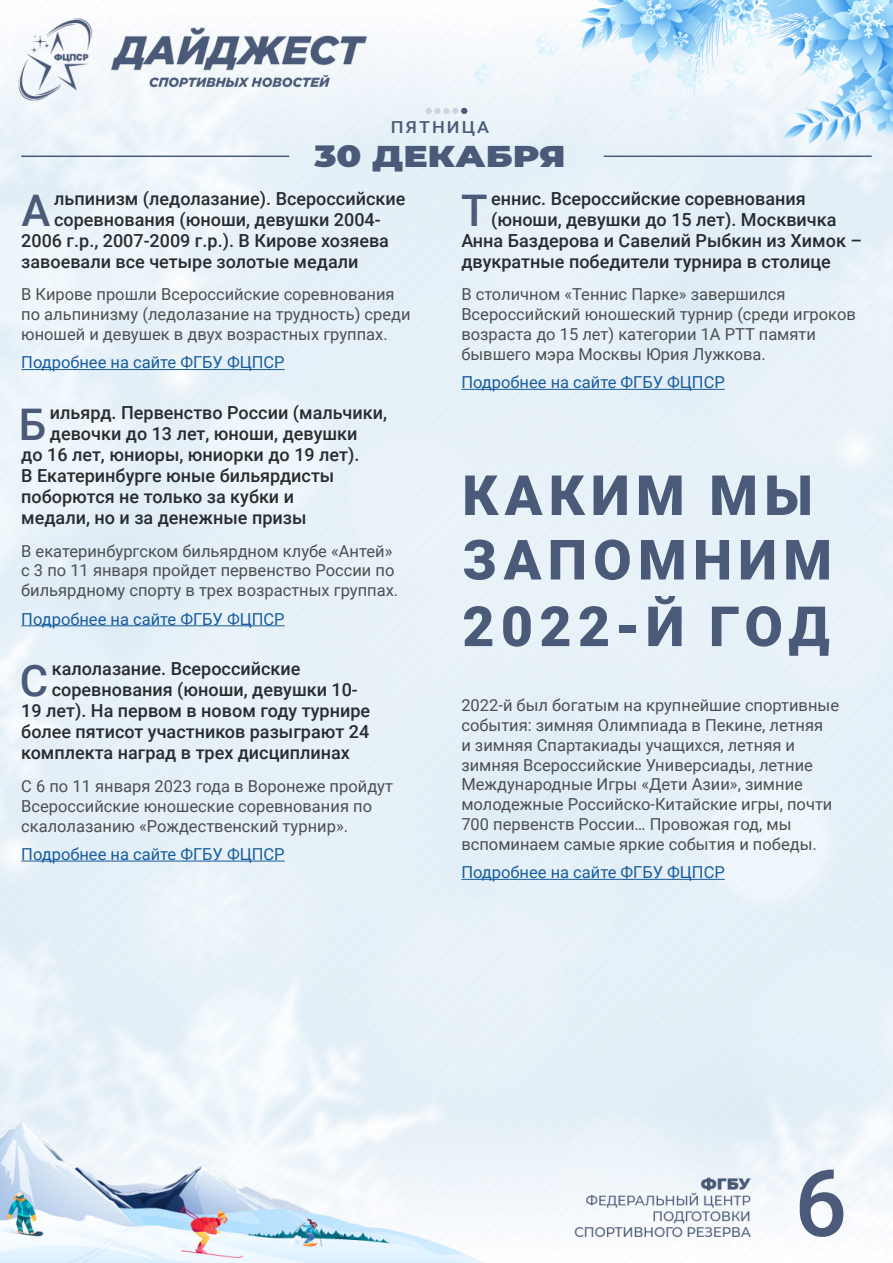
<style>
.page{position:relative;width:893px;height:1263px;background:#fff}
.page>*{position:absolute;margin:0;border:0;box-sizing:border-box;transform-origin:0 0}
.t1{font:500 93px "Roboto";color:#4a5a78}
.Текст{font:900 55.5px/65.6px "Roboto";letter-spacing:.115em;color:#4a5a78}
.Заголовок{font:500 43.65px "Roboto";color:#4a5a78}
.t2{font:900 30px "Montserrat";color:#4a5a78;scale:1.2 1}
.Заголовок-2{font:500 18px "Roboto";color:#292c2f}
.Текст-2{font:16.5px/19.8px "Roboto";color:#4c4f50}
.Гиперссылка{font:16.5px "Roboto";color:#175d9e}
.t3{font:500 16.5px "Roboto";letter-spacing:.115em;color:#4a5a78;scale:1.09 1}
</style>
<div class="page">
<img style="left:0;top:0;width:893px;height:1263px">
<hr style="left:21px;top:156px;width:268px;height:1px;background:#4a5a78">
<hr style="left:604px;top:156px;width:268px;height:1px;background:#4a5a78">
<svg style="left:426px;top:108px;width:6px;height:6px"></svg>
<div style="left:434px;top:108px;width:7px;height:6px;background:#cbd4de;border-radius:50%"></div>
<div style="left:443px;top:108px;width:7px;height:6px;background:#cdd6e0;border-radius:50%"></div>
<svg style="left:452px;top:108px;width:15px;height:6px"></svg>
<hr style="left:21px;top:369px;width:264px;height:1px;background:#175d9e">
<hr style="left:21px;top:625px;width:264px;height:1px;background:#175d9e">
<hr style="left:21px;top:861px;width:264px;height:1px;background:#175d9e">
<hr style="left:461px;top:389px;width:264px;height:1px;background:#175d9e">
<hr style="left:461px;top:879px;width:264px;height:1px;background:#175d9e">
<p class="t3" style="left:391px;top:116px;width:92px">ПЯТНИЦА</p>
<h3 class="t2" style="left:314px;top:134px;width:211px">30 ДЕКАБРЯ</h3>
<p class="Заголовок" style="left:22px;top:180px;width:31px">А</p>
<p class="Заголовок-2" style="left:54px;top:186px;width:353px">льпинизм (ледолазание). Всероссийские</p>
<p class="Заголовок-2" style="left:54px;top:207px;width:328px">соревнования (юноши, девушки 2004-</p>
<p class="Заголовок-2" style="left:21px;top:228px;width:369px">2006 г.р., 2007-2009 г.р.). В Кирове хозяева</p>
<p class="Заголовок-2" style="left:21px;top:249px;width:339px">завоевали все четыре золотые медали</p>
<p class="Текст-2" style="left:21px;top:284px;width:391px">В Кирове прошли Всероссийские соревнования по альпинизму (ледолазание на трудность) среди юношей и девушек в двух возрастных группах.</p>
<p class="Гиперссылка" style="left:21px;top:351px;width:265px">Подробнее на сайте ФГБУ ФЦПСР</p>
<p class="Заголовок" style="left:19px;top:394px;width:29px">Б</p>
<p class="Заголовок-2" style="left:50px;top:400px;width:339px">ильярд. Первенство России (мальчики,</p>
<p class="Заголовок-2" style="left:50px;top:421px;width:309px">девочки до 13 лет, юноши, девушки</p>
<p class="Заголовок-2" style="left:21px;top:442px;width:340px">до 16 лет, юниоры, юниорки до 19 лет).</p>
<p class="Заголовок-2" style="left:21px;top:463px;width:315px">В Екатеринбурге юные бильярдисты</p>
<p class="Заголовок-2" style="left:21px;top:484px;width:274px">поборются не только за кубки и</p>
<p class="Заголовок-2" style="left:21px;top:505px;width:287px">медали, но и за денежные призы</p>
<p class="Текст-2" style="left:21px;top:540px;width:379px">В екатеринбургском бильярдном клубе «Антей» с 3 по 11 января пройдет первенство России по бильярдному спорту в трех возрастных группах.</p>
<p class="Гиперссылка" style="left:21px;top:607px;width:265px">Подробнее на сайте ФГБУ ФЦПСР</p>
<p class="Заголовок" style="left:20px;top:650px;width:30px">С</p>
<p class="Заголовок-2" style="left:52px;top:656px;width:250px">калолазание. Всероссийские</p>
<p class="Заголовок-2" style="left:52px;top:677px;width:308px">соревнования (юноши, девушки 10-</p>
<p class="Заголовок-2" style="left:21px;top:698px;width:350px">19 лет). На первом в новом году турнире</p>
<p class="Заголовок-2" style="left:21px;top:719px;width:349px">более пятисот участников разыграют 24</p>
<p class="Заголовок-2" style="left:21px;top:740px;width:330px">комплекта наград в трех дисциплинах</p>
<p class="Текст-2" style="left:21px;top:775px;width:373px">С 6 по 11 января 2023 года в Воронеже пройдут<br>Всероссийские юношеские соревнования по скалолазанию «Рождественский турнир».</p>
<p class="Гиперссылка" style="left:21px;top:842px;width:265px">Подробнее на сайте ФГБУ ФЦПСР</p>
<p class="Заголовок" style="left:461px;top:180px;width:28px">Т</p>
<p class="Заголовок-2" style="left:491px;top:186px;width:316px">еннис. Всероссийские соревнования</p>
<p class="Заголовок-2" style="left:491px;top:207px;width:347px">(юноши, девушки до 15 лет). Москвичка</p>
<p class="Заголовок-2" style="left:461px;top:228px;width:402px">Анна Баздерова и Савелий Рыбкин из Химок –</p>
<p class="Заголовок-2" style="left:461px;top:249px;width:371px">двукратные победители турнира в столице</p>
<p class="Текст-2" style="left:461px;top:284px;width:396px">В столичном «Теннис Парке» завершился Всероссийский юношеский турнир (среди игроков возраста до 15 лет) категории 1А РТТ памяти бывшего мэра Москвы Юрия Лужкова.</p>
<p class="Гиперссылка" style="left:461px;top:371px;width:265px">Подробнее на сайте ФГБУ ФЦПСР</p>
<p class="Текст" style="left:462px;top:460px;width:371px">КАКИМ МЫ<br>ЗАПОМНИМ<br>2022-Й ГОД</p>
<p class="Текст-2" style="left:461px;top:695px;width:379px">2022-й был богатым на крупнейшие спортивные события: зимняя Олимпиада в Пекине, летняя<br>и зимняя Спартакиады учащихся, летняя и зимняя Всероссийские Универсиады, летние Международные Игры «Дети Азии», зимние молодежные Российско-Китайские игры, почти 700 первенств России… Провожая год, мы вспоминаем самые яркие события и победы.</p>
<p class="Гиперссылка" style="left:461px;top:861px;width:265px">Подробнее на сайте ФГБУ ФЦПСР</p>
<h1 class="t1" style="left:794px;top:1138px;width:54px">6</h1>
</div>
